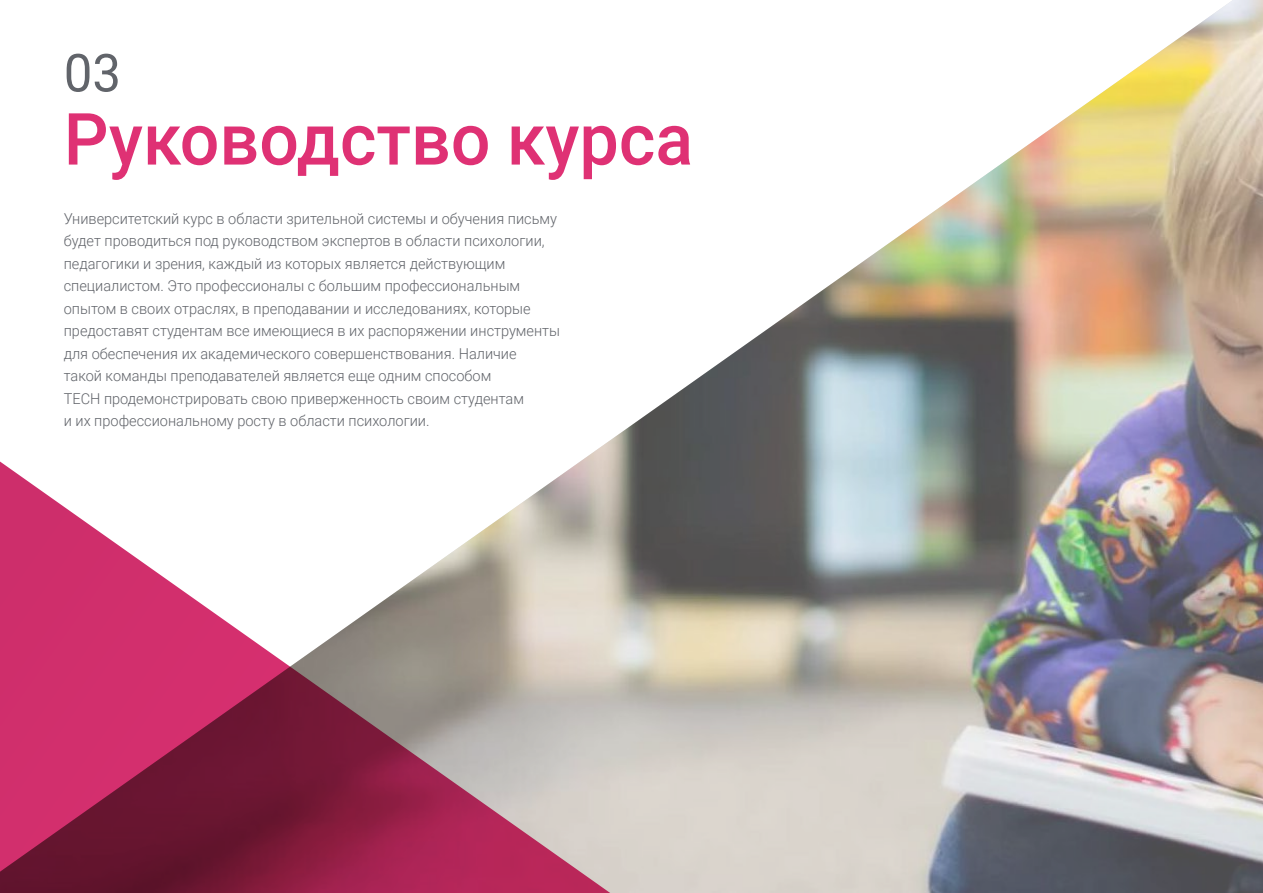
<style>
.page{position:relative;width:1263px;height:893px;background:#fff}
.page>*{position:absolute;margin:0;border:0;box-sizing:border-box;transform-origin:0 0}
.t1{font:500 72px "Roboto";color:#df3174}
.t2{font:52.5px "Roboto";color:#61646a}
.t3{font:300 15px/22.5px "Roboto";color:#61646a}
</style>
<div class="page">
<img style="left:602px;top:0;width:661px;height:893px">
<svg style="left:0;top:446px;width:640px;height:447px"></svg>
<h2 class="t2" style="left:64px;top:36px;width:59px">03</h2>
<h1 class="t1" style="left:64px;top:89px;width:631px">Руководство курса</h1>
<p class="t3" style="left:64px;top:207px;width:498px">Университетский курс в области зрительной системы и обучения письму будет проводиться под руководством экспертов в области психологии, педагогики и зрения, каждый из которых является действующим специалистом. Это профессионалы с большим профессиональным опытом в своих отраслях, в преподавании и исследованиях, которые предоставят студентам все имеющиеся в их распоряжении инструменты для обеспечения их академического совершенствования. Наличие<br>такой команды преподавателей является еще одним способом<br>TECH продемонстрировать свою приверженность своим студентам<br>и их профессиональному росту в области психологии.</p>
</div>
